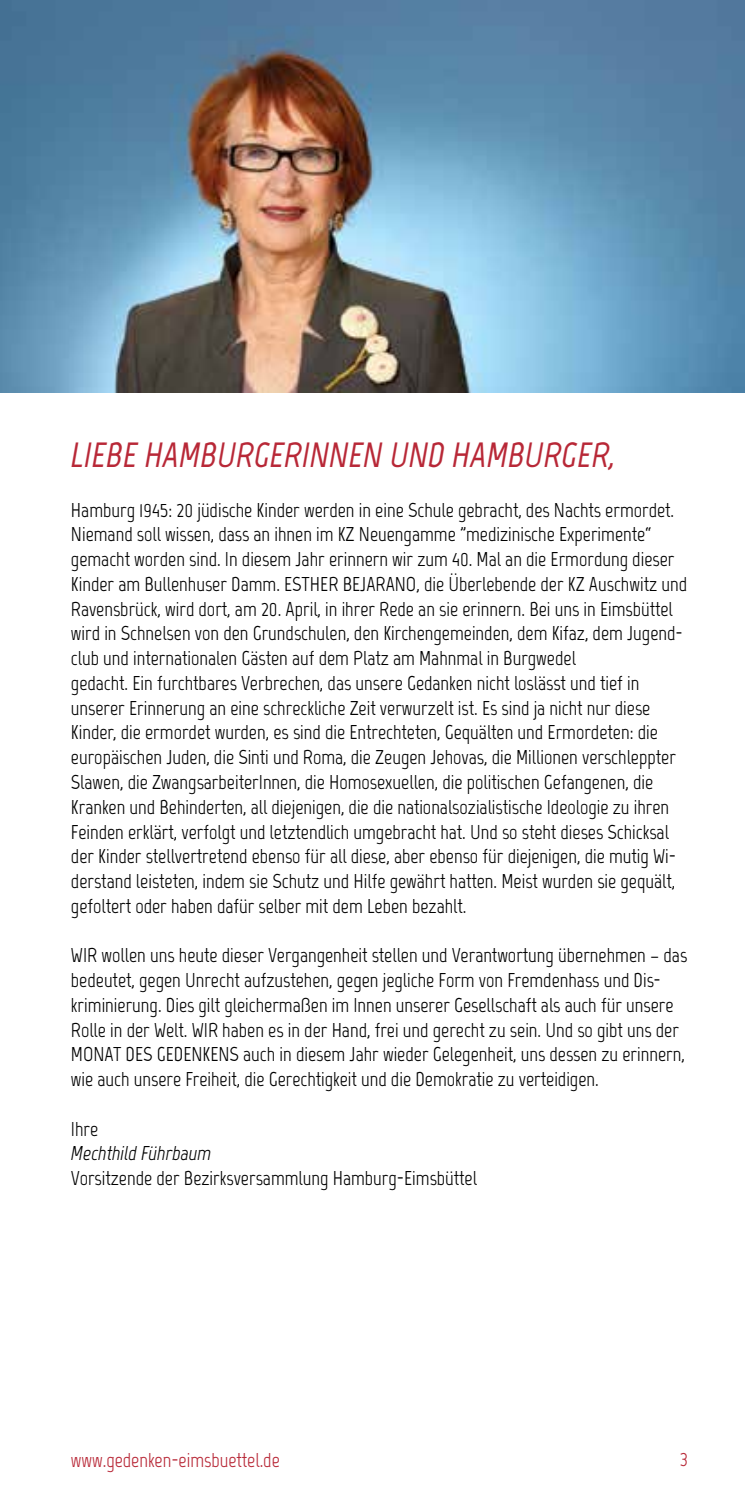
<style>
.page{position:relative;width:745px;height:1489px;background:#fff}
.page>*{position:absolute;margin:0;border:0;box-sizing:border-box;transform-origin:0 0}
.t1{font:italic 700 35px "Marvel";color:#b82837}
.t2{font:20px/24.8px "Marvel";color:#000}
.t3{font:20px "Marvel";color:#b82837}
.t4{font:italic 20px "Marvel";color:#000}
</style>
<div class="page">
<img style="left:0;top:0;width:744px;height:392px">
<h1 class="t1" style="left:71px;top:434px;width:546px">LIEBE HAMBURGERINNEN UND HAMBURGER,</h1>
<p class="t2" style="left:71px;top:497px;width:617px">Hamburg 1945: 20 jüdische Kinder werden in eine Schule gebracht, des Nachts ermordet.<br>Niemand soll wissen, dass an ihnen im KZ Neuengamme "medizinische Experimente“ gemacht worden sind. In diesem Jahr erinnern wir zum 40. Mal an die Ermordung dieser Kinder am Bullenhuser Damm. ESTHER BEJARANO, die Überlebende der KZ Auschwitz und Ravensbrück, wird dort, am 20. April, in ihrer Rede an sie erinnern. Bei uns in Eimsbüttel wird in Schnelsen von den Grundschulen, den Kirchengemeinden, dem Kifaz, dem Jugend&shy;club und internationalen Gästen auf dem Platz am Mahnmal in Burgwedel<br>gedacht. Ein furchtbares Verbrechen, das unsere Gedanken nicht loslässt und tief in unserer Erinnerung an eine schreckliche Zeit verwurzelt ist. Es sind ja nicht nur diese Kinder, die ermordet wurden, es sind die Entrechteten, Gequälten und Ermordeten: die europäischen Juden, die Sinti und Roma, die Zeugen Jehovas, die Millionen verschleppter Slawen, die ZwangsarbeiterInnen, die Homosexuellen, die politischen Gefangenen, die Kranken und Behinderten, all diejenigen, die die nationalsozialistische Ideologie zu ihren Feinden erklärt, verfolgt und letztendlich umgebracht hat. Und so steht dieses Schicksal der Kinder stellvertretend ebenso für all diese, aber ebenso für diejenigen, die mutig Wi&shy;derstand leisteten, indem sie Schutz und Hilfe gewährt hatten. Meist wurden sie gequält, gefoltert oder haben dafür selber mit dem Leben bezahlt.</p>
<p class="t2" style="left:71px;top:942px;width:617px">WIR wollen uns heute dieser Vergangenheit stellen und Verantwortung übernehmen – das bedeutet, gegen Unrecht aufzustehen, gegen jegliche Form von Fremdenhass und Dis&shy;kriminierung. Dies gilt gleichermaßen im Innen unserer Gesellschaft als auch für unsere Rolle in der Welt. WIR haben es in der Hand, frei und gerecht zu sein. Und so gibt uns der MONAT DES GEDENKENS auch in diesem Jahr wieder Gelegenheit, uns dessen zu erinnern, wie auch unsere Freiheit, die Gerechtigkeit und die Demokratie zu verteidigen.</p>
<p class="t2" style="left:71px;top:1116px;width:29px">Ihre</p>
<p class="t4" style="left:71px;top:1141px;width:142px">Mechthild Führbaum</p>
<p class="t2" style="left:71px;top:1165px;width:407px">Vorsitzende der Bezirksversammlung Hamburg-Eimsbüttel</p>
<p class="t3" style="left:71px;top:1447px;width:210px">www.gedenken-eimsbuettel.de</p>
<p class="t3" style="left:679px;top:1446px;width:10px">3</p>
</div>
